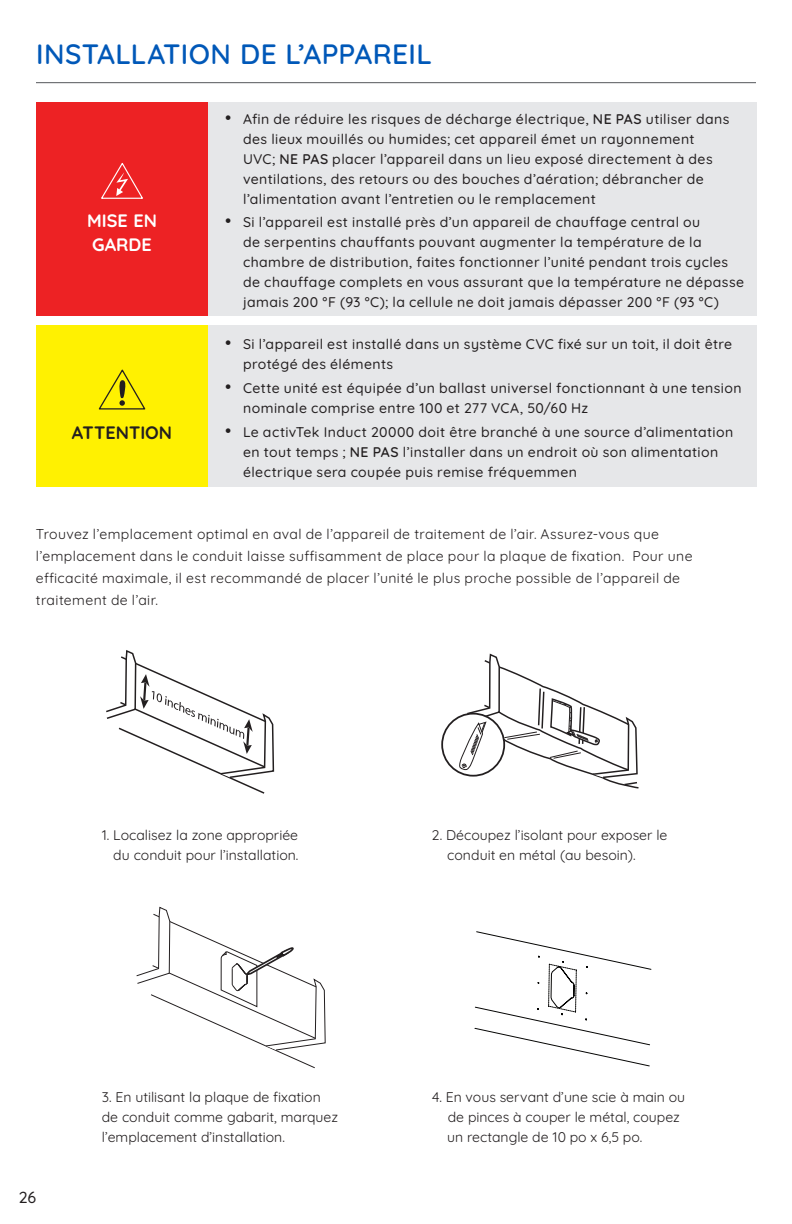
<style>
.page{position:relative;width:792px;height:1224px;background:#fff}
.page>*{position:absolute;margin:0;border:0;box-sizing:border-box;transform-origin:0 0}
.t1{font:600 28px "Quicksand";letter-spacing:.01em;color:#0058b8}
.t2{font:700 18px/23.4px "Quicksand";color:#fff}
.t3{font:700 18px "Quicksand";color:#231f20}
.t4{font:500 16px "Quicksand";color:#231f20}
.t5{font:500 14px/20px "Quicksand";letter-spacing:.03em;color:#231f20}
.t6{font:14px/20px "Quicksand";letter-spacing:.005em;color:#231f20}
.t7{font:14px/22px "Quicksand";letter-spacing:.03em;color:#231f20}
.s1{font-weight:400;font-size:18px}
.s2{font-weight:600}
</style>
<div class="page">
<hr style="left:36px;top:82px;width:720px;height:1px;background:#54575a">
<svg style="left:136px;top:906px;width:190px;height:163px"></svg>
<svg style="left:474px;top:931px;width:178px;height:136px"></svg>
<svg style="left:106px;top:650px;width:169px;height:144px"></svg>
<svg style="left:459px;top:653px;width:180px;height:136px"></svg>
<div style="left:36px;top:325px;width:172px;height:162px;background:#fff101"></div>
<div style="left:208px;top:325px;width:549px;height:162px;background:#e6e7e9"></div>
<svg style="left:98px;top:369px;width:48px;height:41px"></svg>
<div style="left:36px;top:102px;width:172px;height:213px;background:#ed2224"></div>
<div style="left:208px;top:102px;width:549px;height:213px;background:#e6e7e9"></div>
<svg style="left:101px;top:163px;width:42px;height:36px"></svg>
<h1 class="t1" style="left:36px;top:33px;width:397px">INSTALLATION DE L’APPAREIL</h1>
<p class="t2" style="left:87px;top:207px;width:71px">MISE EN<br>GARDE</p>
<p class="t3" style="left:72px;top:419px;width:102px">ATTENTION</p>
<p class="t5" style="left:243px;top:108px;width:488px;text-indent:-18px"><span class="s1">•</span> Afin de réduire les risques de décharge électrique, <span class="s2">NE PAS</span> utiliser dans des lieux mouillés ou humides; cet appareil émet un rayonnement UVC; <span class="s2">NE PAS</span> placer l’appareil dans un lieu exposé directement à des ventilations, des retours ou des bouches d’aération; débrancher de l’alimentation avant l’entretien ou le remplacement</p>
<p class="t5" style="left:243px;top:211px;width:503px;text-indent:-18px"><span class="s1">•</span> Si l’appareil est installé près d’un appareil de chauffage central ou<br>de serpentins chauffants pouvant augmenter la température de la chambre de distribution, faites fonctionner l’unité pendant trois cycles de chauffage complets en vous assurant que la température ne dépasse jamais 200 °F (93 °C); la cellule ne doit jamais dépasser 200 °F (93 °C)</p>
<p class="t5" style="left:243px;top:333px;width:491px;text-indent:-18px"><span class="s1">•</span> Si l’appareil est installé dans un système CVC fixé sur un toit, il doit être protégé des éléments</p>
<p class="t5" style="left:243px;top:377px;width:500px;text-indent:-18px"><span class="s1">•</span> Cette unité est équipée d’un ballast universel fonctionnant à une tension nominale comprise entre 100 et 277 VCA, 50/60 Hz</p>
<p class="t5" style="left:243px;top:420px;width:492px;text-indent:-18px"><span class="s1">•</span> Le activTek Induct 20000 doit être branché à une source d’alimentation en tout temps ; <span class="s2">NE PAS</span> l’installer dans un endroit où son alimentation électrique sera coupée puis remise fréquemmen</p>
<p class="t7" style="left:36px;top:522px;width:658px">Trouvez l’emplacement optimal en aval de l’appareil de traitement de l’air. Assurez-vous que l’emplacement dans le conduit laisse suffisamment de place pour la plaque de fixation. Pour une efficacité maximale, il est recommandé de placer l’unité le plus proche possible de l’appareil de traitement de l’air.</p>
<p class="t6" style="left:102px;top:824px;width:198px;text-align:right">1. Localisez la zone appropriée du conduit pour l’installation.</p>
<p class="t6" style="left:447px;top:824px;width:222px;text-indent:-15px">2. Découpez l’isolant pour exposer le conduit en métal (au besoin).</p>
<p class="t4" style="left:19px;top:1185px;width:19px">26</p>
<p class="t6" style="left:102px;top:1086px;width:238px">3. En utilisant la plaque de fixation de conduit comme gabarit, marquez l’emplacement d’installation.</p>
<p class="t6" style="left:447px;top:1086px;width:239px;text-indent:-15px">4. En vous servant d’une scie à main ou de pinces à couper le métal, coupez un rectangle de 10 po x 6,5 po.</p>
</div>
